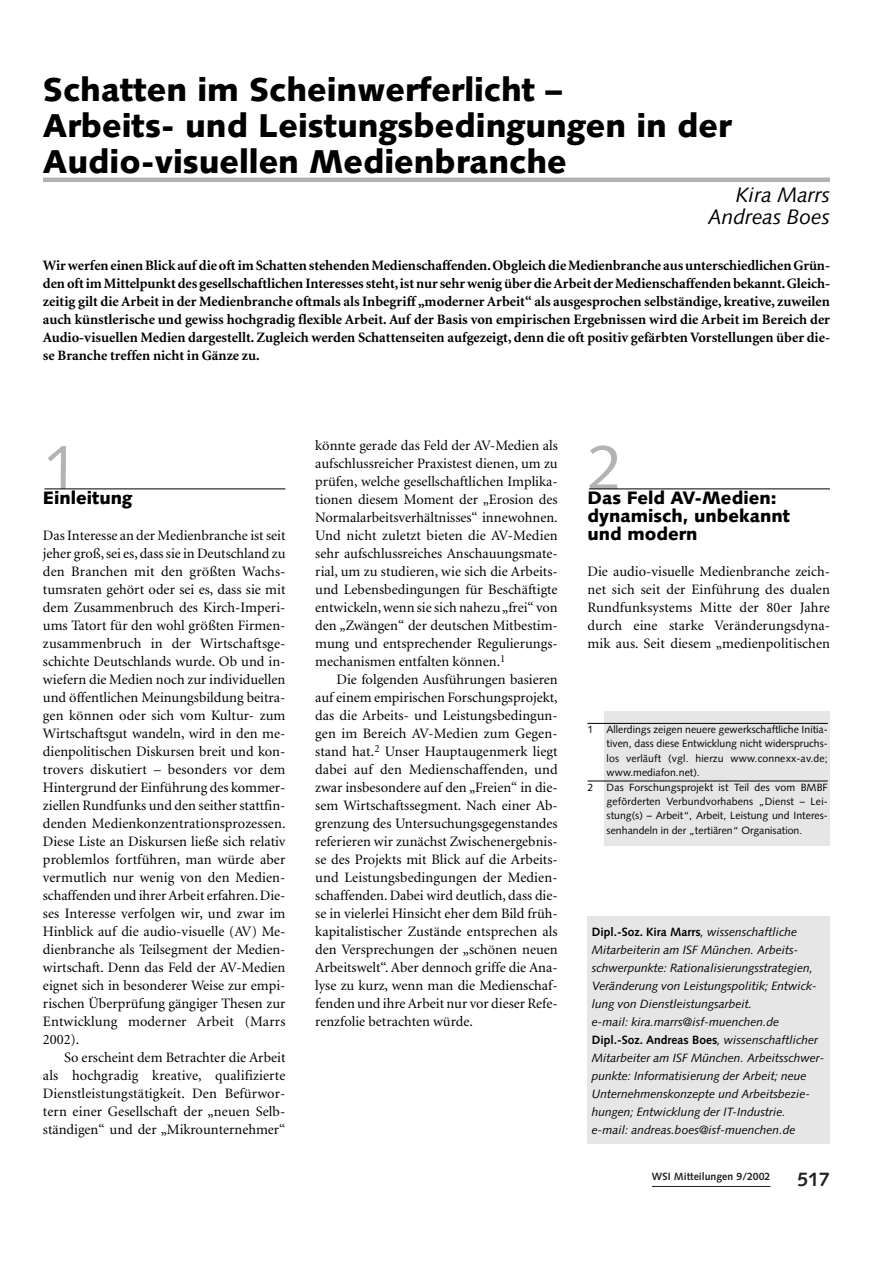
<style>
.page{position:relative;width:893px;height:1263px;background:#fff}
.page>*{position:absolute;margin:0;border:0;box-sizing:border-box;transform-origin:0 0}
.t1{font:63px "Syntax";color:#b3b3b3}
.t2{font:900 33px/36px "Syntax";color:#000}
.t3{font:italic 21px/22.5px "Syntax";color:#000;text-align:right}
.t4{font:700 19.5px "Syntax";color:#231f20}
.t5{font:900 18px/18px "Syntax";color:#000}
.t6{font:14.4px/18px "Minion";color:#000;text-align:justify}
.t7{font:700 14.4px/18px "Minion";color:#000;text-align:justify}
.t8{font:italic 12px/18px "Syntax";color:#000}
.t9{font:10.5px/14.4px "Syntax";color:#000;text-align:justify}
.t10{font:700 10.5px "Syntax";color:#231f20}
.s1{font-weight:700;font-style:normal}
</style>
<div class="page">
<hr style="left:652px;top:1186px;width:118px;height:1px;background:#231f20">
<div style="left:587px;top:917px;width:243px;height:227px;background:#e6e6e6"></div>
<hr style="left:44px;top:489px;width:241px;height:1px;background:#000">
<hr style="left:589px;top:489px;width:241px;height:1px;background:#000">
<hr style="left:43px;top:178px;width:787px;height:4px;background:#b3b3b3">
<div style="left:604px;top:711px;width:226px;height:134px;background:#e6e6e6"></div>
<hr style="left:587px;top:723px;width:240px;height:1px;background:#000">
<hr style="left:587px;top:781px;width:240px;height:1px;background:#000">
<h2 class="t2" style="left:43px;top:75px;width:690px">Schatten im Scheinwerferlicht –<br>Arbeits- und Leistungsbedingungen in der<br>Audio-visuellen Medienbranche</h2>
<h3 class="t3" style="left:707px;top:185px;width:124px">Kira Marrs<br>Andreas Boes</h3>
<p class="t7" style="left:43px;top:258px;width:788px">Wir werfen einen Blick auf die oft im Schatten stehenden Medienschaffenden. Obgleich die Medienbranche aus unterschiedlichen Grün&shy;den oft im Mittelpunkt des gesellschaftlichen Interesses steht,ist nur sehr wenig über die Arbeit der Medienschaffenden bekannt. Gleich&shy;zeitig gilt die Arbeit in der Medienbranche oftmals als Inbegriff „moderner Arbeit“ als ausgesprochen selbständige, kreative, zuweilen auch künstlerische und gewiss hochgradig flexible Arbeit. Auf der Basis von empirischen Ergebnissen wird die Arbeit im Bereich der Audio-visuellen Medien dargestellt. Zugleich werden Schattenseiten aufgezeigt, denn die oft positiv gefärbten Vorstellungen über die&shy;se Branche treffen nicht in Gänze zu.</p>
<h1 class="t1" style="left:43px;top:442px;width:37px">1</h1>
<p class="t5" style="left:43px;top:491px;width:91px">Einleitung</p>
<p class="t6" style="left:43px;top:528px;width:244px">Das Interesse an der Medienbranche ist seit jeher groß, sei es, dass sie in Deutschland zu den Branchen mit den größten Wachs&shy;tumsraten gehört oder sei es, dass sie mit dem Zusammenbruch des Kirch-Imperi&shy;ums Tatort für den wohl größten Firmen&shy;zusammenbruch in der Wirtschaftsge&shy;schichte Deutschlands wurde. Ob und in&shy;wiefern die Medien noch zur individuellen und öffentlichen Meinungsbildung beitra&shy;gen können oder sich vom Kultur- zum Wirtschaftsgut wandeln, wird in den me&shy;dienpolitischen Diskursen breit und kon&shy;trovers diskutiert – besonders vor dem Hintergrund der Einführung des kommer&shy;ziellen Rundfunks und den seither stattfin&shy;denden Medienkonzentrationsprozessen.<br>Diese Liste an Diskursen ließe sich relativ problemlos fortführen, man würde aber vermutlich nur wenig von den Medien&shy;schaffenden und ihrer Arbeit erfahren. Die&shy;ses Interesse verfolgen wir, und zwar im Hinblick auf die audio-visuelle (AV) Me&shy;dienbranche als Teilsegment der Medien&shy;wirtschaft. Denn das Feld der AV-Medien eignet sich in besonderer Weise zur empi&shy;rischen Überprüfung gängiger Thesen zur Entwicklung moderner Arbeit (Marrs 2002).</p>
<p class="t6" style="left:43px;top:1050px;width:244px;text-indent:21px">So erscheint dem Betrachter die Arbeit als hochgradig kreative, qualifizierte Dienstleistungstätigkeit. Den Befürwor&shy;tern einer Gesellschaft der „neuen Selb&shy;ständigen“ und der „Mikrounternehmer“</p>
<p class="t6" style="left:315px;top:438px;width:244px">könnte gerade das Feld der AV-Medien als aufschlussreicher Praxistest dienen, um zu prüfen, welche gesellschaftlichen Implika&shy;tionen diesem Moment der „Erosion des Normalarbeitsverhältnisses“ innewohnen.<br>Und nicht zuletzt bieten die AV-Medien sehr aufschlussreiches Anschauungsmate&shy;rial, um zu studieren, wie sich die Arbeits&shy;und Lebensbedingungen für Beschäftigte entwickeln, wenn sie sich nahezu „frei“ von den „Zwängen“ der deutschen Mitbestim&shy;mung und entsprechender Regulierungs&shy;mechanismen entfalten können.<sup>1</sup></p>
<p class="t6" style="left:315px;top:672px;width:244px;text-indent:21px">Die folgenden Ausführungen basieren auf einem empirischen Forschungsprojekt, das die Arbeits- und Leistungsbedingun&shy;gen im Bereich AV-Medien zum Gegen&shy;stand hat.<sup>2</sup> Unser Hauptaugenmerk liegt dabei auf den Medienschaffenden, und zwar insbesondere auf den „Freien“ in die&shy;sem Wirtschaftssegment. Nach einer Ab&shy;grenzung des Untersuchungsgegenstandes referieren wir zunächst Zwischenergebnis&shy;se des Projekts mit Blick auf die Arbeits&shy;und Leistungsbedingungen der Medien&shy;schaffenden. Dabei wird deutlich, dass die&shy;se in vielerlei Hinsicht eher dem Bild früh&shy;kapitalistischer Zustände entsprechen als den Versprechungen der „schönen neuen Arbeitswelt“. Aber dennoch griffe die Ana&shy;lyse zu kurz, wenn man die Medienschaf&shy;fenden und ihre Arbeit nur vor dieser Refe&shy;renzfolie betrachten würde.</p>
<h1 class="t1" style="left:587px;top:442px;width:37px">2</h1>
<p class="t5" style="left:587px;top:491px;width:204px">Das Feld AV-Medien: dynamisch, unbekannt und modern</p>
<p class="t6" style="left:587px;top:564px;width:244px">Die audio-visuelle Medienbranche zeich&shy;net sich seit der Einführung des dualen Rundfunksystems Mitte der 80er Jahre durch eine starke Veränderungsdyna&shy;mik aus. Seit diesem „medienpolitischen</p>
<p class="t9" style="left:587px;top:723px;width:7px">1</p>
<p class="t9" style="left:606px;top:723px;width:223px">Allerdings zeigen neuere gewerkschaftliche Initia&shy;tiven, dass diese Entwicklung nicht widerspruchs&shy;los verläuft (vgl. hierzu www.connexx-av.de; www.mediafon.net).</p>
<p class="t9" style="left:587px;top:781px;width:7px">2</p>
<p class="t9" style="left:606px;top:781px;width:223px">Das Forschungsprojekt ist Teil des vom BMBF geförderten Verbundvorhabens „Dienst – Lei&shy;stung(s) – Arbeit“, Arbeit, Leistung und Interes&shy;senhandeln in der „tertiären“ Organisation.</p>
<p class="t8" style="left:591px;top:924px;width:234px"><span class="s1">Dipl.-Soz. Kira Marrs</span>, wissenschaftliche Mitarbeiterin am ISF München. Arbeits&shy;schwerpunkte: Rationalisierungsstrategien, Veränderung von Leistungspolitik; Entwick&shy;lung von Dienstleistungsarbeit.<br>e-mail: kira.marrs@isf-muenchen.de <span class="s1">Dipl.-Soz. Andreas Boes</span>, wissenschaftlicher Mitarbeiter am ISF München. Arbeitsschwer&shy;punkte: Informatisierung der Arbeit; neue Unternehmenskonzepte und Arbeitsbezie&shy;hungen; Entwicklung der IT-Industrie. e-mail: andreas.boes@isf-muenchen.de</p>
<p class="t10" style="left:652px;top:1172px;width:120px">WSI Mitteilungen 9/2002</p>
<h3 class="t4" style="left:797px;top:1172px;width:34px">517</h3>
</div>
